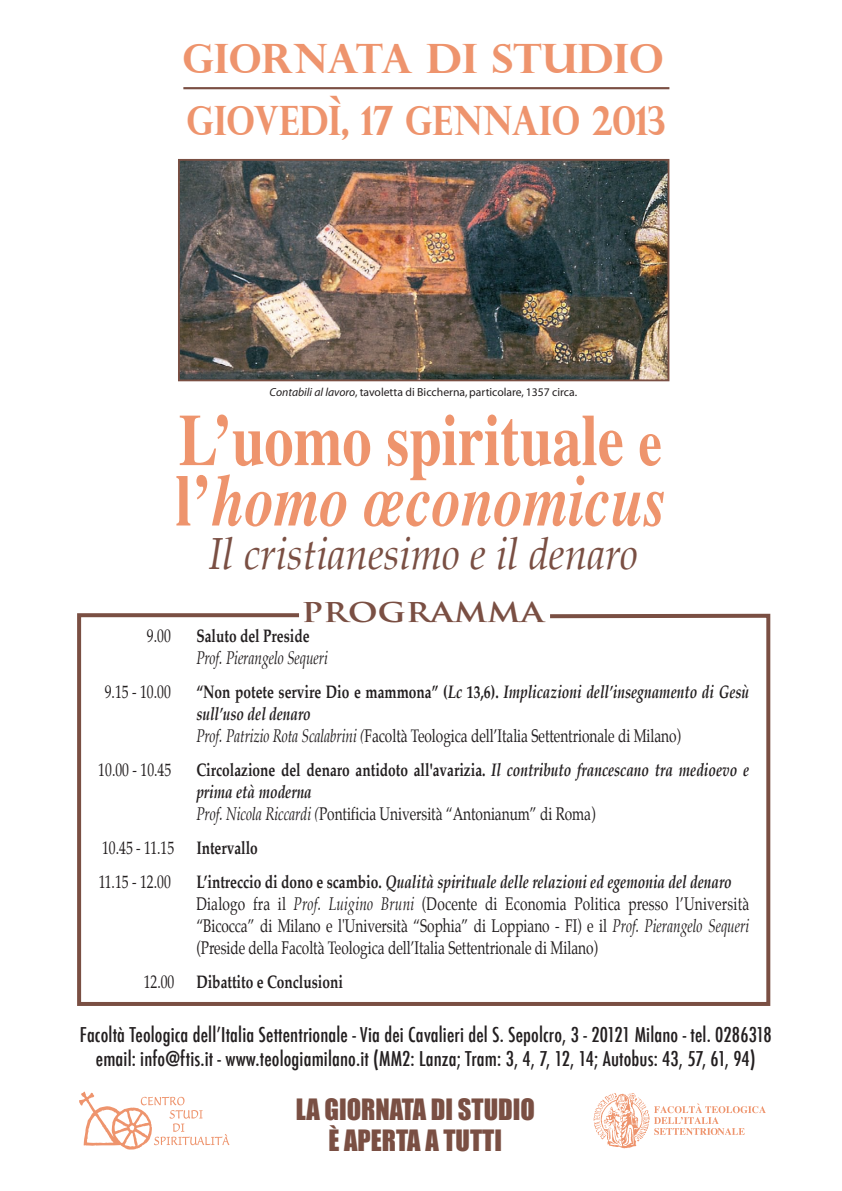
<style>
.page{position:relative;width:842px;height:1191px;background:#fff}
.page>*{position:absolute;margin:0;border:0;box-sizing:border-box;transform-origin:0 0}
.t1{font:700 73.2px/60.4px "Times";color:#ee946d;scale:.8 1}
.t2{font:italic 44px "Palatino";color:#7a4f43;scale:.92 1}
.t3{font:700 40.4px/62.1px "Perpetua Titling";color:#ee946d}
.t4{font:700 31.3px "Trajan Pro";color:#7a4f43;scale:1.15 1}
.t5{font:27px/31px "Impact";color:#7a4f43;text-align:center}
.t6{font:500 condensed 19.9px/24px "Futura";letter-spacing:.005em;color:#231f20;text-align:center}
.t7{font:18px/22px "Palatino";letter-spacing:-.005em;color:#231f20;scale:.76 1}
.t8{font:italic 700 18px/22px "Palatino";color:#231f20;scale:.76 1}
.t9{font:italic 18px/22px "Palatino";letter-spacing:-.005em;color:#231f20;scale:.76 1}
.t10{font:700 18px "Palatino";color:#231f20;scale:.76 1}
.t11{font:11.7px "Myriad";color:#231f20}
.s1{font-size:40.5px}
.s2{font-style:italic}
.s3{font-size:65.9px}
.s4{font-weight:700;font-style:normal}
.s5{font-style:normal}
.s6{font-weight:400}
.s7{font-weight:400;font-style:normal}
.s8{font-weight:700}
.s9{font-weight:700;font-style:italic}
</style>
<div class="page">
<svg style="left:79px;top:1091px;width:150px;height:58px"></svg>
<svg style="left:593px;top:1093px;width:173px;height:55px"></svg>
<svg style="left:77px;top:613px;width:694px;height:393px"></svg>
<hr style="left:183px;top:87px;width:486px;height:2px;background:#7a4f43">
<img style="left:181px;top:162px;width:485px;height:216px">
<div style="left:178px;top:159px;width:491px;height:222px;border:2px solid #7a4f43"></div>
<p class="t3" style="left:182px;top:26px;width:485px">GIORNATA <span class="s1">DI STUDIO<br></span>GIOVEDÌ, 17 GENNAIO 2013</p>
<p class="t11" style="left:270px;top:386px;width:309px"><span class="s2">Contabili al lavoro</span>, tavoletta di Biccherna, particolare, 1357 circa.</p>
<p class="t1" style="left:175px;top:402px;width:613px">L’uomo spirituale <span class="s3">e </span>l’<span class="s2">homo œconomicus</span></p>
<p class="t2" style="left:209px;top:517px;width:468px">Il cristianesimo e il denaro</p>
<p class="t4" style="left:302px;top:591px;width:212px">PROGRAMMA</p>
<p class="t7" style="left:147px;top:625px;width:33px">9.00</p>
<p class="t9" style="left:196px;top:625px;width:175px"><span class="s4">Saluto del Preside<br></span>Prof. Pierangelo Sequeri</p>
<p class="t7" style="left:105px;top:681px;width:88px">9.15 - 10.00</p>
<p class="t8" style="left:196px;top:681px;width:729px"><span class="s5">“Non potete servire Dio e mammona” (</span>Lc <span class="s5">13,6).</span> Implicazioni dell’insegnamento di Gesù sull’uso del denaro<br><span class="s6">Prof. Patrizio Rota Scalabrini (</span><span class="s7">Facoltà Teologica dell’Italia Settentrionale di Milano)</span></p>
<p class="t7" style="left:98px;top:759px;width:97px">10.00 - 10.45</p>
<p class="t8" style="left:196px;top:759px;width:729px"><span class="s5">Circolazione del denaro antidoto all'avarizia.</span> Il contributo francescano tra medioevo e prima età moderna<br><span class="s6">Prof. Nicola Riccardi (</span><span class="s7">Pontificia Università “Antonianum” di Roma)</span></p>
<p class="t7" style="left:99px;top:831px;width:211px;line-height:34px">10.45 - 11.15 <span class="s8">Intervallo<br></span>11.15 - 12.00</p>
<p class="t7" style="left:196px;top:871px;width:729px"><span class="s8">L’intreccio di dono e scambio.</span> <span class="s9">Qualità spirituale delle relazioni ed egemonia del denaro </span>Dialogo fra il <span class="s2">Prof. Luigino Bruni</span> (Docente di Economia Politica presso l’Università “Bicocca” di Milano e l'Università “Sophia” di Loppiano - FI) e il <span class="s2">Prof. Pierangelo Sequeri </span>(Preside della Facoltà Teologica dell’Italia Settentrionale di Milano)</p>
<p class="t10" style="left:144px;top:966px;width:264px"><span class="s6">12.00</span> Dibattito e Conclusioni</p>
<p class="t6" style="left:80px;top:1022px;width:693px">Facoltà Teologica dellʼItalia Settentrionale - Via dei Cavalieri del S. Sepolcro, 3 - 20121 Milano - tel. 0286318 email: info@ftis.it - www.teologiamilano.it (MM2: Lanza; Tram: 3, 4, 7, 12, 14; Autobus: 43, 57, 61, 94)</p>
<p class="t5" style="left:296px;top:1093px;width:241px">LA GIORNATA DI STUDIO<br>È APERTA A TUTTI</p>
</div>
